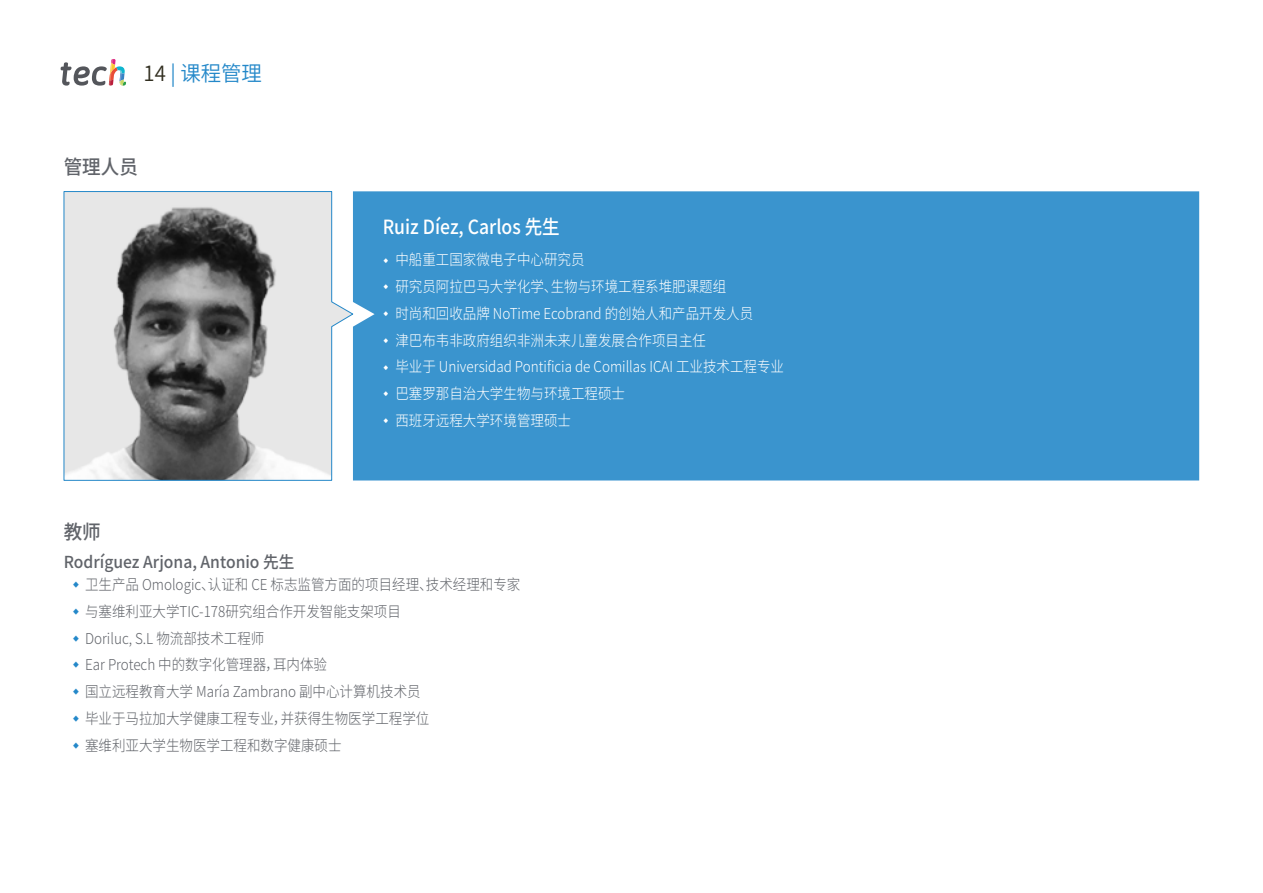
<style>
.page{position:relative;width:1263px;height:893px;background:#fff}
.page>*{position:absolute;margin:0;border:0;box-sizing:border-box;transform-origin:0 0}
.t1{font:21px "Source Han Sans CN";color:#2488c9}
.t2{font:500 19.5px "Source Han Sans CN";color:#fff;scale:.9 1}
.t3{font:500 19.5px "Source Han Sans CN";color:#61646a;scale:.95 1}
.t4{font:500 16.5px "Source Han Sans CN";color:#61646a;scale:.95 1}
.t5{font:300 15px/26.7px "Source Han Sans CN";color:#61646a;scale:.9 1}
.t6{font:300 15px/26.7px "Source Han Sans CN";color:#fff;scale:.9 1}
.s1{color:#312e20}
</style>
<div class="page">
<svg style="left:61px;top:59px;width:65px;height:27px"></svg>
<div style="left:353px;top:191px;width:846px;height:289px;background:#3a94ce"></div>
<svg style="left:64px;top:191px;width:289px;height:290px;background:#aeafb0"></svg>
<svg style="left:384px;top:258px;width:4px;height:5px"></svg>
<svg style="left:384px;top:285px;width:4px;height:5px"></svg>
<svg style="left:384px;top:311px;width:4px;height:5px"></svg>
<svg style="left:384px;top:338px;width:4px;height:5px"></svg>
<svg style="left:384px;top:365px;width:4px;height:5px"></svg>
<svg style="left:384px;top:392px;width:4px;height:5px"></svg>
<svg style="left:384px;top:418px;width:4px;height:5px"></svg>
<h1 class="t1" style="left:144px;top:61px;width:120px"><span class="s1">14</span> | 课程管理</h1>
<h2 class="t3" style="left:64px;top:156px;width:80px">管理人员</h2>
<h2 class="t3" style="left:64px;top:520px;width:41px">教师</h2>
<h2 class="t2" style="left:383px;top:216px;width:198px">Ruiz Díez, Carlos 先生</h2>
<p class="t6" style="left:395px;top:247px;width:433px">中船重工国家微电子中心研究员<br>研究员阿拉巴马大学化学、生物与环境工程系堆肥课题组<br>时尚和回收品牌 NoTime Ecobrand 的创始人和产品开发人员<br>津巴布韦非政府组织非洲未来儿童发展合作项目主任<br>毕业于 Universidad Pontificia de Comillas ICAI 工业技术工程专业巴塞罗那自治大学生物与环境工程硕士<br>西班牙远程大学环境管理硕士</p>
<p class="t4" style="left:64px;top:552px;width:244px">Rodríguez Arjona, Antonio 先生</p>
<p class="t5" style="left:85px;top:572px;width:485px">卫生产品 Omologic、认证和 CE 标志监管方面的项目经理、技术经理和专家与塞维利亚大学TIC-178研究组合作开发智能支架项目<br>Doriluc, S.L 物流部技术工程师<br>Ear Protech 中的数字化管理器，耳内体验<br>国立远程教育大学 María Zambrano 副中心计算机技术员<br>毕业于马拉加大学健康工程专业，并获得生物医学工程学位<br>塞维利亚大学生物医学工程和数字健康硕士</p>
</div>
